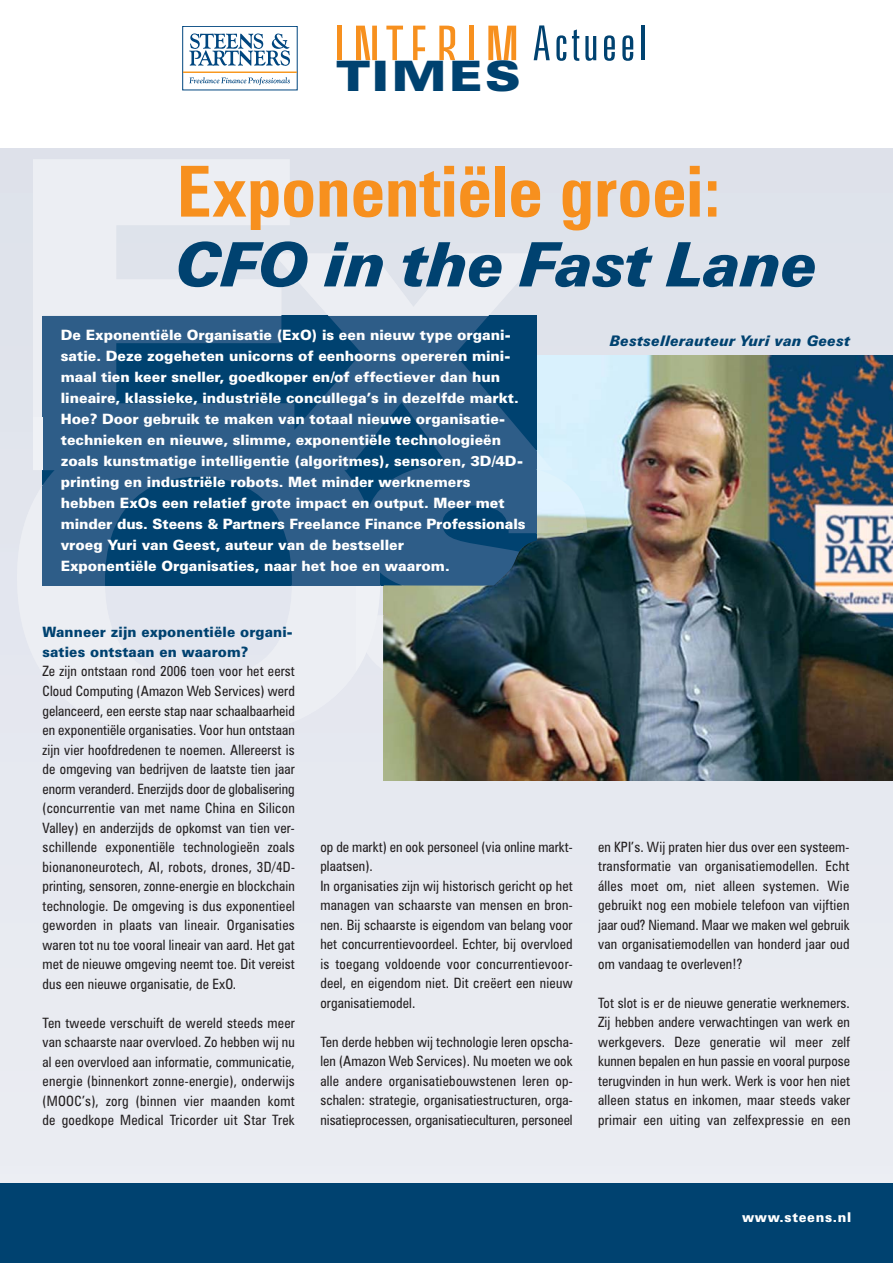
<style>
.page{position:relative;width:893px;height:1263px;background:#fff}
.page>*{position:absolute;margin:0;border:0;box-sizing:border-box;transform-origin:0 0}
.t1{font:900 expanded 432px "Zurich BT";color:#e8ebf1}
.t2{font:700 condensed 70.5px "Zurich BT";color:#f7901e}
.t3{font:italic 900 61.35px "Zurich BT";letter-spacing:-.015em;color:#004270}
.t4{font:300 extra-condensed 48.3px "Zurich BT";letter-spacing:.055em;color:#004270;scale:1.1 1}
.t5{font:900 expanded 42px "Zurich BT";letter-spacing:.095em;color:#004270}
.t6{font:italic 900 14.7px "Zurich BT";letter-spacing:.015em;color:#004270}
.t7{font:condensed 14.25px/19.5px "Zurich BT";letter-spacing:.01em;color:#231f20;text-align:justify}
.t8{font:900 14.25px/21px "Zurich BT";color:#fff}
.t9{font:900 14.25px/19.5px "Zurich BT";letter-spacing:.01em;color:#004270}
.t10{font:900 13.5px "Zurich BT";letter-spacing:.05em;color:#fff}
.s1{font-family:"Humanist 777 BT Black B";font-weight:400}
</style>
<div class="page">
<div style="left:0;top:149px;width:893px;height:1048px;background:#e8ebf1"></div>
<img style="left:383px;top:355px;width:510px;height:426px">
<div style="left:0;top:1183px;width:893px;height:80px;background:#004270"></div>
<svg style="left:356px;top:26px;width:21px;height:34px"></svg>
<div style="left:337px;top:26px;width:5px;height:34px;background:#f7901e"></div>
<svg style="left:386px;top:26px;width:17px;height:34px"></svg>
<svg style="left:413px;top:26px;width:12px;height:34px"></svg>
<svg style="left:439px;top:26px;width:16px;height:34px"></svg>
<div style="left:469px;top:26px;width:5px;height:34px;background:#f7901e"></div>
<svg style="left:488px;top:26px;width:28px;height:34px"></svg>
<div style="left:182px;top:26px;width:116px;height:64px;border:1px solid #00467f"></div>
<svg style="left:189px;top:33px;width:101px;height:33px"></svg>
<hr style="left:183px;top:72px;width:114px;height:1px;background:#f8971d">
<svg style="left:189px;top:77px;width:101px;height:8px"></svg>
<svg style="left:42px;top:315px;width:511px;height:135px;fill:#d9effb"></svg>
<img style="left:537px;top:450px;width:16px;height:18px">
<svg style="left:43px;top:316px;width:494px;height:146px;background:#1a517d"></svg>
<svg style="left:43px;top:417px;width:337px;height:169px;background:#1e5480"></svg>
<div style="left:33px;top:417px;width:10px;height:53px;background:#eff1f5"></div>
<div style="left:356px;top:586px;width:27px;height:103px;background:#eceef3"></div>
<img style="left:537px;top:468px;width:51px;height:65px">
<svg style="left:356px;top:462px;width:181px;height:124px;background:#245782"></svg>
<div style="left:356px;top:586px;width:24px;height:103px;background:#e5e7ef"></div>
<div style="left:356px;top:586px;width:24px;height:66px;background:#eff1f5"></div>
<img style="left:383px;top:533px;width:282px;height:192px">
<h3 class="t5" style="left:336px;top:51px;width:186px">TIMES</h3>
<h3 class="t4" style="left:533px;top:25px;width:105px">Actueel</h3>
<h1 class="t1" style="left:-1px;top:158px;width:548px">Ex</h1>
<h2 class="t2" style="left:177px;top:166px;width:546px">Exponentiële groei:</h2>
<h3 class="t3" style="left:176px;top:242px;width:644px">CFO in the Fast Lane</h3>
<p class="t8" style="left:61px;top:326px;width:466px">De Exponentiële Organisatie (ExO) is een nieuw type organi&shy;satie. Deze zogeheten unicorns of eenhoorns opereren mini&shy;maal tien keer sneller, goedkoper en/of effectiever dan hun lineaire, klassieke, industriële concullega’s in dezelfde markt.<br>Hoe? Door gebruik te maken van totaal nieuwe organisatie&shy;technieken en nieuwe, slimme, exponentiële technologieën zoals kunstmatige intelligentie (algoritmes), sensoren, 3D/4D&shy;printing en industriële robots. Met minder werknemers hebben ExOs een relatief grote impact en output. Meer met minder dus. Steens <span class="s1">&amp;</span> Partners Freelance Finance Professionals vroeg Yuri van Geest, auteur van de bestseller<br>Exponentiële Organisaties, naar het hoe en waarom.</p>
<p class="t6" style="left:610px;top:336px;width:242px">Bestsellerauteur Yuri van Geest</p>
<h1 class="t1" style="left:-1px;top:396px;width:609px">Os</h1>
<p class="t9" style="left:43px;top:624px;width:252px">Wanneer zijn exponentiële organi&shy;saties ontstaan en waarom?</p>
<p class="t7" style="left:43px;top:663px;width:254px">Ze zijn ontstaan rond 2006 toen voor het eerst Cloud Computing (Amazon Web Services) werd gelanceerd, een eerste stap naar schaalbaarheid en exponentiële organisaties. Voor hun ontstaan zijn vier hoofdredenen te noemen. Allereerst is de omgeving van bedrijven de laatste tien jaar enorm veranderd. Enerzijds door de globalisering (concurrentie van met name China en Silicon Valley) en anderzijds de opkomst van tien ver&shy;schillende exponentiële technologieën zoals bionanoneurotech, AI, robots, drones, 3D/4D&shy;printing, sensoren, zonne-energie en blockchain technologie. De omgeving is dus exponentieel geworden in plaats van lineair. Organisaties waren tot nu toe vooral lineair van aard. Het gat met de nieuwe omgeving neemt toe. Dit vereist dus een nieuwe organisatie, de ExO.</p>
<p class="t7" style="left:43px;top:1014px;width:254px">Ten tweede verschuift de wereld steeds meer van schaarste naar overvloed. Zo hebben wij nu al een overvloed aan informatie, communicatie, energie (binnenkort zonne-energie), onderwijs (MOOC’s), zorg (binnen vier maanden komt de goedkope Medical Tricorder uit Star Trek</p>
<p class="t7" style="left:320px;top:838px;width:254px;text-align:left">op de markt) en ook personeel (via online markt&shy;plaatsen).<br>In organisaties zijn wij historisch gericht op het managen van schaarste van mensen en bron&shy;nen. Bij schaarste is eigendom van belang voor het concurrentievoordeel. Echter, bij overvloed is toegang voldoende voor concurrentievoor&shy;deel, en eigendom niet. Dit creëert een nieuw organisatiemodel.</p>
<p class="t7" style="left:320px;top:1033px;width:254px">Ten derde hebben wij technologie leren opscha&shy;len (Amazon Web Services). Nu moeten we ook alle andere organisatiebouwstenen leren op&shy;schalen: strategie, organisatiestructuren, orga&shy;nisatieprocessen, organisatieculturen, personeel</p>
<p class="t7" style="left:598px;top:838px;width:253px">en KPI’s. Wij praten hier dus over een systeem&shy;transformatie van organisatiemodellen. Echt álles moet om, niet alleen systemen. Wie gebruikt nog een mobiele telefoon van vijftien jaar oud? Niemand. Maar we maken wel gebruik van organisatiemodellen van honderd jaar oud om vandaag te overleven!?</p>
<p class="t7" style="left:598px;top:994px;width:254px">Tot slot is er de nieuwe generatie werknemers.<br>Zij hebben andere verwachtingen van werk en werkgevers. Deze generatie wil meer zelf kunnen bepalen en hun passie en vooral purpose terugvinden in hun werk. Werk is voor hen niet alleen status en inkomen, maar steeds vaker primair een uiting van zelfexpressie en een</p>
<p class="t10" style="left:742px;top:1212px;width:111px">www.steens.nl</p>
</div>
